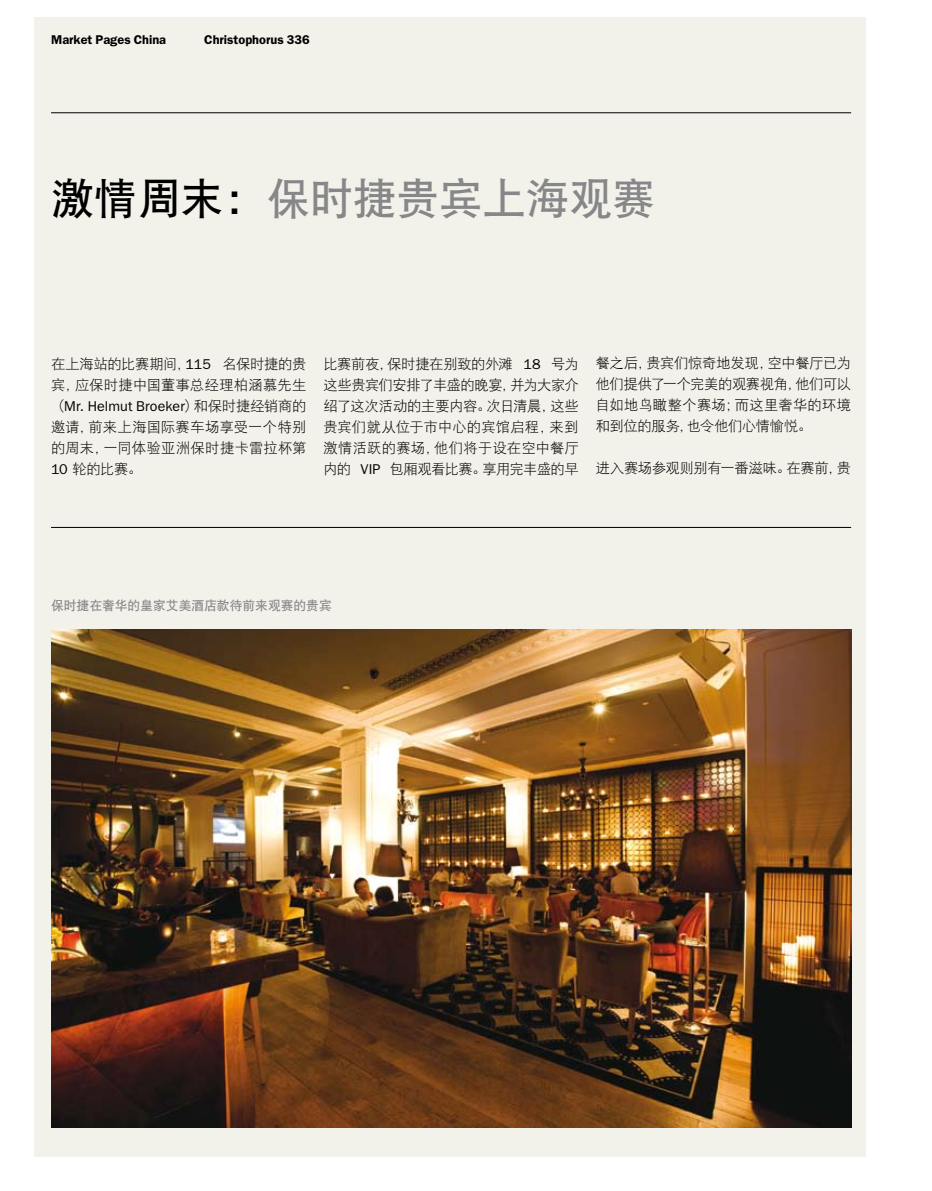
<style>
.page{position:relative;width:932px;height:1191px;background:#fff}
.page>*{position:absolute;margin:0;border:0;box-sizing:border-box;transform-origin:0 0}
.t1{font:43.2px "DFP Hei W7";color:#87878a}
.t2{font:14.25px/21px "DFP Hei W3";color:#000;text-align:justify}
.t3{font:14.25px "DFP Hei W3";letter-spacing:-.02em;color:#000}
.t4{font:600 12.75px "Franklin Gothic";color:#000}
.t5{font:12.75px "DFP Hei W7";color:#87878a}
.s1{color:#000}
.s2{font-family:"Franklin Gothic"}
</style>
<div class="page">
<div style="left:34px;top:17px;width:831px;height:1140px;background:#f2f1ea"></div>
<img style="left:51px;top:629px;width:799px;height:498px">
<hr style="left:51px;top:527px;width:799px;height:1px;background:#000">
<hr style="left:51px;top:112px;width:799px;height:1px;background:#000">
<p class="t4" style="left:51px;top:32px;width:117px">Market Pages China</p>
<p class="t4" style="left:204px;top:32px;width:107px">Christophorus 336</p>
<p class="t1" style="left:51px;top:175px;width:605px"><span class="s1">激情周末：</span>保时捷贵宾上海观赛</p>
<p class="t2" style="left:51px;top:353px;width:257px">在上海站的比赛期间，<span class="s2">115</span> 名保时捷的贵宾，应保时捷中国董事总经理柏涵慕先生（<span class="s2">Mr. Helmut Broeker</span>）和保时捷经销商的邀请，前来上海国际赛车场享受一个特别的周末，一同体验亚洲保时捷卡雷拉杯第<span class="s2">10</span> 轮的比赛。</p>
<p class="t2" style="left:595px;top:352px;width:257px">餐之后，贵宾们惊奇地发现，空中餐厅已为他们提供了一个完美的观赛视角，他们可以自如地鸟瞰整个赛场；而这里奢华的环境和到位的服务，也令他们心情愉悦。</p>
<p class="t2" style="left:323px;top:353px;width:257px">比赛前夜，保时捷在别致的外滩 <span class="s2">18</span> 号为这些贵宾们安排了丰盛的晚宴，并为大家介绍了这次活动的主要内容。次日清晨，这些贵宾们就从位于市中心的宾馆启程，来到激情活跃的赛场，他们将于设在空中餐厅内的 <span class="s2">VIP</span> 包厢观看比赛。享用完丰盛的早</p>
<p class="t3" style="left:595px;top:460px;width:257px">进入赛场参观则别有一番滋味。在赛前，贵</p>
<p class="t5" style="left:51px;top:598px;width:282px">保时捷在奢华的皇家艾美酒店款待前来观赛的贵宾</p>
</div>
